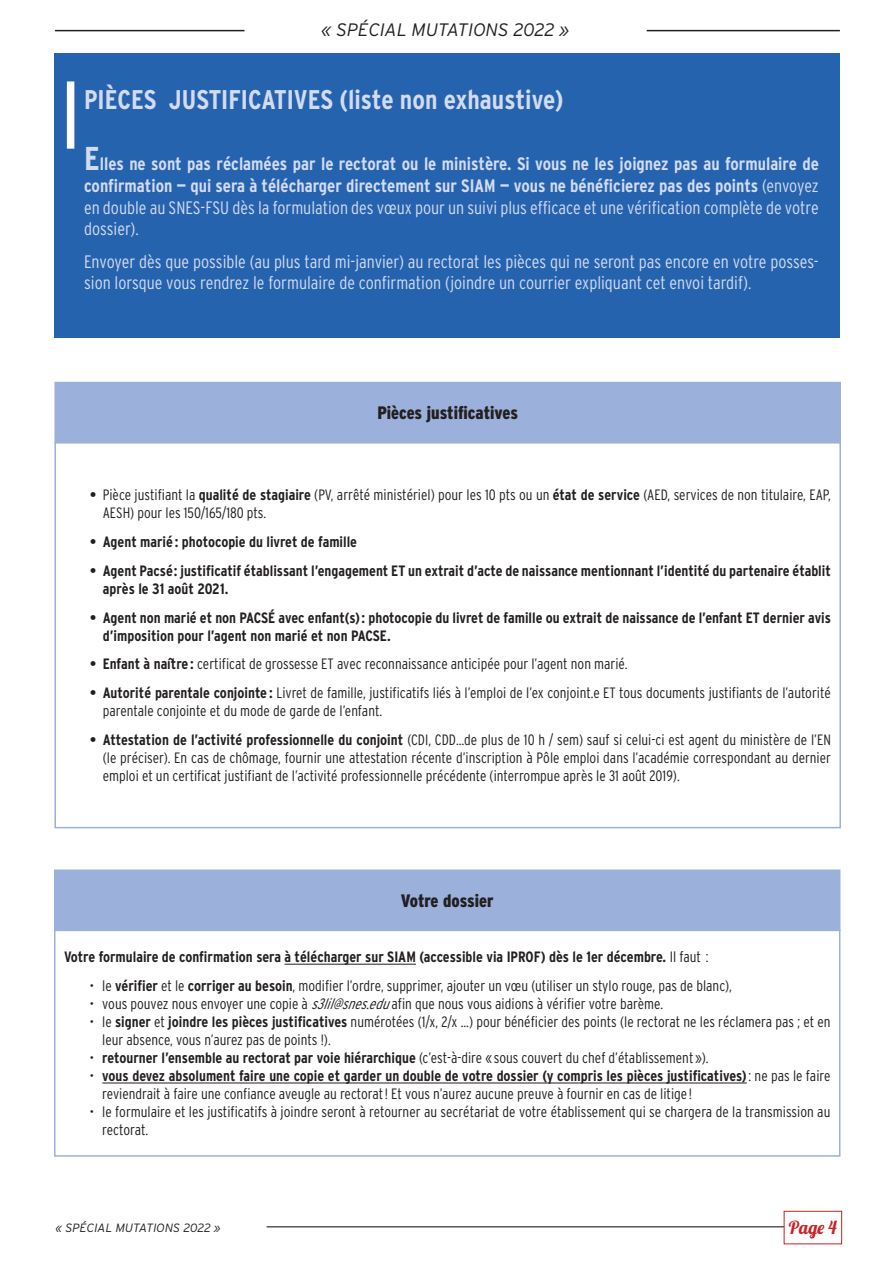
<style>
.page{position:relative;width:893px;height:1263px;background:#fff}
.page>*{position:absolute;margin:0;border:0;box-sizing:border-box;transform-origin:0 0}
.t1{font:700 condensed 27px "Interstate";color:#d3dbef}
.t2{font:700 condensed 18px/21.6px "Interstate";color:#d3dbef;text-align:justify}
.t3{font:300 condensed 18px/21.6px "Interstate";color:#d3dbef}
.t4{font:900 condensed 18px "Interstate";color:#231f20}
.t5{font:italic 300 18px "Interstate";color:#231f20}
.t6{font:18px "Lobster 1.4";color:#cb2027}
.t7{font:300 condensed 15px/18px "Interstate";color:#231f20}
.t8{font:700 condensed 15px/18px "Interstate";color:#231f20}
.t9{font:italic 300 12px "Interstate";color:#231f20}
.s1{font-size:33px}
.s2{font-weight:300}
.s3{font-weight:700}
.s4{font-style:italic}
</style>
<div class="page">
<hr style="left:60px;top:1226px;width:724px;height:1px;background:#231f20">
<div style="left:55px;top:1212px;width:211px;height:31px;background:#fff"></div>
<div style="left:784px;top:1211px;width:58px;height:33px;border:1px solid #cb2027"></div>
<hr style="left:55px;top:30px;width:785px;height:1px;background:#231f20">
<div style="left:245px;top:14px;width:401px;height:31px;background:#fff"></div>
<div style="left:55px;top:382px;width:785px;height:61px;background:#9bb0db"></div>
<div style="left:54px;top:442px;width:787px;height:386px;border:2px solid #9bb0db"></div>
<div style="left:54px;top:53px;width:786px;height:285px;background:#2663af"></div>
<div style="left:67px;top:81px;width:7px;height:68px;background:#fff"></div>
<div style="left:55px;top:870px;width:785px;height:60px;background:#9bb0db"></div>
<div style="left:54px;top:869px;width:786px;height:62px;border:2px solid #9bb0db"></div>
<hr style="left:284px;top:964px;width:132px;height:1px;background:#231f20">
<hr style="left:102px;top:1082px;width:645px;height:1px;background:#231f20">
<div style="left:54px;top:929px;width:786px;height:228px;border:2px solid #9bb0db"></div>
<p class="t5" style="left:322px;top:19px;width:249px">« SPÉCIAL MUTATIONS 2022 »</p>
<p class="t1" style="left:84px;top:85px;width:481px">PIÈCES JUSTIFICATIVES (liste non exhaustive)</p>
<p class="t2" style="left:84px;top:153px;width:736px"><span class="s1">E</span>lles ne sont pas réclamées par le rectorat ou le ministère. Si vous ne les joignez pas au formulaire de confirmation — qui sera à télécharger directement sur SIAM — vous ne bénéficierez pas des points <span class="s2">(envoyez en double au SNES-FSU dès la formulation des vœux pour un suivi plus efficace et une vérification complète de votre dossier).</span></p>
<p class="t3" style="left:84px;top:250px;width:736px">Envoyer dès que possible (au plus tard mi-janvier) au rectorat les pièces qui ne seront pas encore en votre posses&shy;sion lorsque vous rendrez le formulaire de confirmation (joindre un courrier expliquant cet envoi tardif).</p>
<p class="t4" style="left:377px;top:403px;width:142px">Pièces justificatives</p>
<p class="t7" style="left:103px;top:486px;width:730px;text-indent:-13px"><span class="s3">•</span> Pièce justifiant la <span class="s3">qualité de stagiaire</span> (PV, arrêté ministériel) pour les 10 pts ou un <span class="s3">état de service</span> (AED, services de non titulaire, EAP,<br>AESH) pour les 150/165/180 pts.</p>
<p class="t8" style="left:90px;top:533px;width:269px">• Agent marié : photocopie du livret de famille</p>
<p class="t8" style="left:103px;top:561px;width:730px;text-indent:-13px">• Agent Pacsé : justificatif établissant l’engagement ET un extrait d’acte de naissance mentionnant l’identité du partenaire établit après le 31 août 2021.</p>
<p class="t8" style="left:103px;top:608px;width:730px;text-indent:-13px">• Agent non marié et non PACSÉ avec enfant(s) : photocopie du livret de famille ou extrait de naissance de l’enfant ET dernier avis d’imposition pour l’agent non marié et non PACSE.</p>
<p class="t7" style="left:90px;top:655px;width:539px"><span class="s3">• Enfant à naître :</span> certificat de grossesse ET avec reconnaissance anticipée pour l’agent non marié.</p>
<p class="t7" style="left:103px;top:684px;width:730px;text-indent:-13px"><span class="s3">• Autorité parentale conjointe :</span> Livret de famille, justificatifs liés à l’emploi de l’ex conjoint.e ET tous documents justifiants de l’autorité parentale conjointe et du mode de garde de l’enfant.</p>
<p class="t7" style="left:103px;top:730px;width:730px;text-align:justify;text-indent:-13px"><span class="s3">• Attestation de l’activité professionnelle du conjoint</span> (CDI, CDD…de plus de 10 h / sem) sauf si celui-ci est agent du ministère de l’EN (le préciser). En cas de chômage, fournir une attestation récente d’inscription à Pôle emploi dans l’académie correspondant au dernier emploi et un certificat justifiant de l’activité professionnelle précédente (interrompue après le 31 août 2019).</p>
<p class="t4" style="left:401px;top:890px;width:94px">Votre dossier</p>
<p class="t8" style="left:64px;top:948px;width:646px">Votre formulaire de confirmation sera à télécharger sur SIAM (accessible via IPROF) dès le 1er décembre. <span class="s2">Il faut :</span></p>
<p class="t7" style="left:90px;top:976px;width:644px">• le <span class="s3">vérifier</span> et le <span class="s3">corriger au besoin</span>, modifier l’ordre, supprimer, ajouter un vœu (utiliser un stylo rouge, pas de blanc),</p>
<p class="t7" style="left:90px;top:994px;width:575px">• vous pouvez nous envoyer une copie à <span class="s4">s3lil@snes.edu</span>afin que nous vous aidions à vérifier votre barème.</p>
<p class="t7" style="left:102px;top:1012px;width:730px;text-indent:-13px">• le <span class="s3">signer</span> et <span class="s3">joindre les pièces justificatives</span> numérotées (1/x, 2/x ...) pour bénéficier des points (le rectorat ne les réclamera pas ; et en leur absence, vous n’aurez pas de points !).</p>
<p class="t7" style="left:90px;top:1048px;width:621px">• <span class="s3">retourner l’ensemble au rectorat par voie hiérarchique</span> (c’est-à-dire « sous couvert du chef d’établissement »).</p>
<p class="t7" style="left:102px;top:1066px;width:730px;text-indent:-13px">• <span class="s3">vous devez absolument faire une copie et garder un double de votre dossier (y compris les pièces justificatives)</span> : ne pas le faire reviendrait à faire une confiance aveugle au rectorat ! Et vous n’aurez aucune preuve à fournir en cas de litige !</p>
<p class="t7" style="left:102px;top:1102px;width:730px;text-indent:-13px">• le formulaire et les justificatifs à joindre seront à retourner au secrétariat de votre établissement qui se chargera de la transmission au rectorat.</p>
<p class="t9" style="left:56px;top:1221px;width:167px">« SPÉCIAL MUTATIONS 2022 »</p>
<p class="t6" style="left:789px;top:1216px;width:49px">Page 4</p>
</div>
